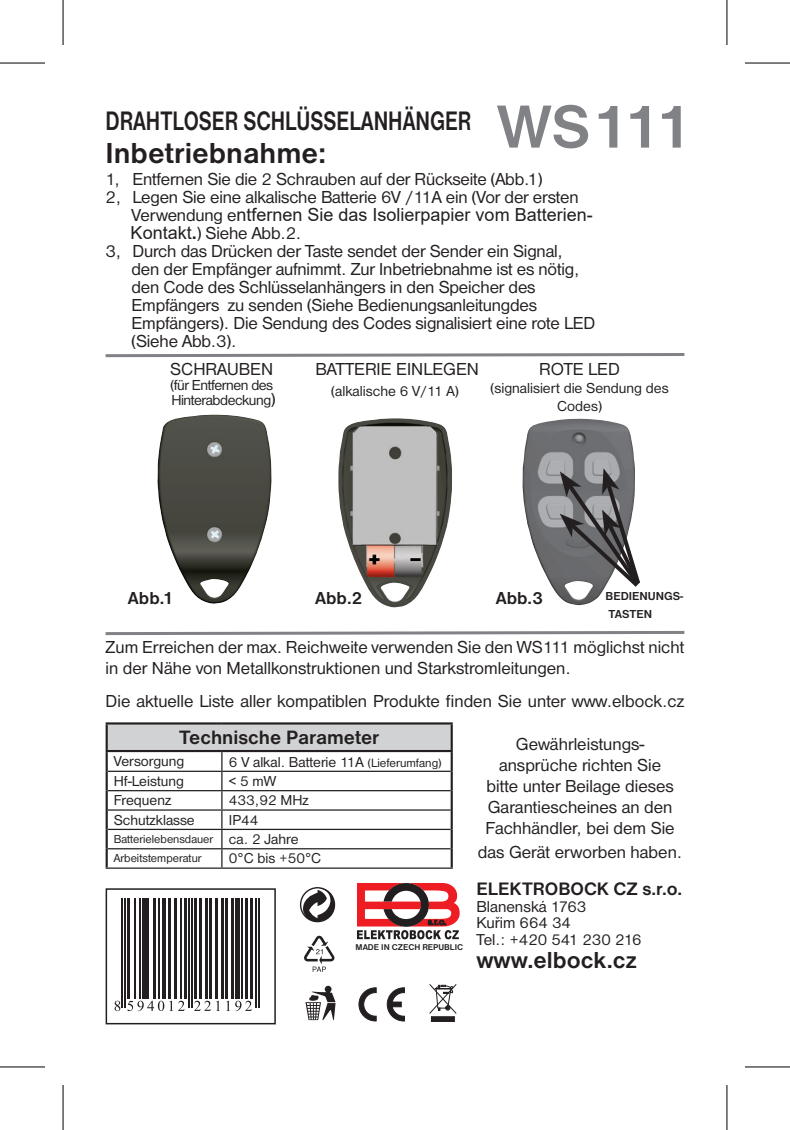
<style>
.page{position:relative;width:790px;height:1130px;background:#fff}
.page>*{position:absolute;margin:0;border:0;box-sizing:border-box;transform-origin:0 0}
.t1{font:700 63px "Nimbus Sans DOT";letter-spacing:-.06em;color:#808285}
.t2{font:700 30px "Nimbus Sans DOT";color:#231f20}
.t3{font:700 27.6px "Nimbus Sans DOT";color:#231f20;scale:.76 1}
.t4{font:700 24px "Nimbus Sans DOT";color:#231f20}
.t5{font:700 20.1px "Nimbus Sans DOT";color:#231f20}
.t6{font:700 18.6px "Nimbus Sans DOT";color:#231f20}
.t7{font:18px/21px "Nimbus Sans DOT";letter-spacing:-.01em;color:#231f20}
.t8{font:18px "Arial";color:#231f20}
.t9{font:700 18px "Nimbus Sans DOT";color:#231f20}
.t10{font:16.5px/16.5px "Nimbus Sans DOT";color:#231f20}
.t11{font:15px/18px "Nimbus Sans DOT";color:#231f20;text-align:center}
.t12{font:15px/15px "Nimbus Sans DOT";letter-spacing:-.03em;color:#231f20}
.t13{font:12px/19.5px "Nimbus Sans DOT";color:#231f20}
.t14{font:700 12px/18px "Nimbus Sans DOT";color:#231f20}
.t15{font:700 8.7px "Nimbus Sans DOT";color:#231f20}
.s1{font-family:"Nimbus Sans DOT"}
.s2{font-family:"Arial"}
.s3{font-family:"Arial";font-weight:700}
.s4{font-size:18px}
.s5{font-size:12.6px}
.s6{font-size:15px}
</style>
<div class="page">
<svg style="left:359px;top:987px;width:17px;height:34px"></svg>
<svg style="left:387px;top:987px;width:17px;height:34px"></svg>
<hr style="left:389px;top:1002px;width:12px;height:4px;background:#231f20">
<svg style="left:300px;top:887px;width:35px;height:35px"></svg>
<svg style="left:305px;top:985px;width:30px;height:35px"></svg>
<svg style="left:304px;top:935px;width:30px;height:36px"></svg>
<div style="left:431px;top:1016px;width:23px;height:5px;background:#231f20"></div>
<div style="left:431px;top:1016px;width:23px;height:5px;border:1px solid #231f20"></div>
<svg style="left:429px;top:984px;width:28px;height:30px"></svg>
<svg style="left:117px;top:898px;width:143px;height:114px"></svg>
<hr style="left:121px;top:898px;width:2px;height:109px;background:#231f20">
<hr style="left:124px;top:898px;width:1px;height:109px;background:#231f20">
<hr style="left:127px;top:898px;width:3px;height:101px;background:#231f20">
<hr style="left:135px;top:898px;width:1px;height:101px;background:#231f20">
<hr style="left:139px;top:898px;width:1px;height:101px;background:#231f20">
<hr style="left:142px;top:898px;width:4px;height:101px;background:#231f20">
<hr style="left:148px;top:898px;width:1px;height:101px;background:#231f20">
<hr style="left:154px;top:898px;width:2px;height:101px;background:#231f20">
<hr style="left:158px;top:898px;width:1px;height:101px;background:#231f20">
<hr style="left:162px;top:898px;width:4px;height:101px;background:#231f20">
<hr style="left:168px;top:898px;width:3px;height:101px;background:#231f20">
<hr style="left:174px;top:898px;width:3px;height:101px;background:#231f20">
<hr style="left:180px;top:898px;width:1px;height:101px;background:#231f20">
<hr style="left:184px;top:898px;width:3px;height:101px;background:#231f20">
<hr style="left:189px;top:898px;width:1px;height:109px;background:#231f20">
<hr style="left:191px;top:898px;width:2px;height:109px;background:#231f20">
<hr style="left:194px;top:898px;width:3px;height:101px;background:#231f20">
<hr style="left:199px;top:898px;width:2px;height:101px;background:#231f20">
<hr style="left:205px;top:898px;width:2px;height:101px;background:#231f20">
<hr style="left:209px;top:898px;width:3px;height:101px;background:#231f20">
<hr style="left:215px;top:898px;width:2px;height:101px;background:#231f20">
<hr style="left:221px;top:898px;width:2px;height:101px;background:#231f20">
<hr style="left:225px;top:898px;width:3px;height:101px;background:#231f20">
<hr style="left:231px;top:898px;width:2px;height:101px;background:#231f20">
<hr style="left:235px;top:898px;width:4px;height:101px;background:#231f20">
<hr style="left:241px;top:898px;width:1px;height:101px;background:#231f20">
<hr style="left:245px;top:898px;width:3px;height:101px;background:#231f20">
<hr style="left:250px;top:898px;width:2px;height:101px;background:#231f20">
<hr style="left:256px;top:898px;width:1px;height:109px;background:#231f20">
<hr style="left:259px;top:898px;width:1px;height:109px;background:#231f20">
<svg style="left:114px;top:1000px;width:6px;height:11px"></svg>
<svg style="left:127px;top:1000px;width:57px;height:11px"></svg>
<svg style="left:194px;top:1000px;width:26px;height:10px"></svg>
<svg style="left:226px;top:1000px;width:26px;height:11px"></svg>
<div style="left:106px;top:888px;width:170px;height:136px;border:2px solid #231f20"></div>
<svg style="left:357px;top:883px;width:102px;height:56px"></svg>
<div style="left:107px;top:723px;width:344px;height:28px;background:#d1d2d4"></div>
<svg style="left:108px;top:752px;width:342px;height:115px"></svg>
<hr style="left:108px;top:770px;width:114px;height:2px;background:#231f20">
<hr style="left:222px;top:770px;width:228px;height:2px;background:#231f20">
<hr style="left:108px;top:790px;width:114px;height:1px;background:#231f20">
<hr style="left:222px;top:790px;width:228px;height:1px;background:#231f20">
<hr style="left:108px;top:809px;width:114px;height:1px;background:#231f20">
<hr style="left:222px;top:809px;width:228px;height:1px;background:#231f20">
<hr style="left:108px;top:828px;width:114px;height:2px;background:#231f20">
<hr style="left:222px;top:828px;width:228px;height:2px;background:#231f20">
<hr style="left:108px;top:848px;width:114px;height:1px;background:#231f20">
<hr style="left:222px;top:848px;width:228px;height:1px;background:#231f20">
<svg style="left:221px;top:752px;width:1px;height:115px"></svg>
<hr style="left:106px;top:867px;width:116px;height:1px;background:#231f20">
<hr style="left:222px;top:867px;width:230px;height:1px;background:#231f20">
<svg style="left:106px;top:752px;width:2px;height:38px"></svg>
<svg style="left:450px;top:752px;width:2px;height:38px"></svg>
<hr style="left:106px;top:790px;width:2px;height:20px;background:#231f20">
<hr style="left:450px;top:790px;width:2px;height:20px;background:#231f20">
<svg style="left:106px;top:810px;width:2px;height:57px"></svg>
<svg style="left:450px;top:810px;width:2px;height:57px"></svg>
<hr style="left:106px;top:722px;width:116px;height:2px;background:#231f20">
<hr style="left:106px;top:724px;width:2px;height:26px;background:#231f20">
<hr style="left:222px;top:722px;width:230px;height:2px;background:#231f20">
<hr style="left:450px;top:724px;width:2px;height:26px;background:#231f20">
<hr style="left:106px;top:750px;width:116px;height:2px;background:#231f20">
<hr style="left:222px;top:750px;width:230px;height:2px;background:#231f20">
<svg style="left:105px;top:353px;width:580px;height:5px"></svg>
<svg style="left:105px;top:631px;width:580px;height:5px"></svg>
<img style="left:157px;top:414px;width:114px;height:190px">
<img style="left:338px;top:418px;width:114px;height:190px">
<img style="left:522px;top:419px;width:113px;height:186px">
<svg style="left:559px;top:468px;width:81px;height:123px;background:#7d7c7f"></svg>
<svg style="left:727px;top:0;width:1px;height:45px"></svg>
<svg style="left:727px;top:1085px;width:1px;height:44px"></svg>
<hr style="left:0;top:62px;width:45px;height:2px;background:#000">
<hr style="left:744px;top:62px;width:45px;height:2px;background:#000">
<hr style="left:0;top:1066px;width:45px;height:1px;background:#000">
<hr style="left:744px;top:1066px;width:45px;height:1px;background:#000">
<hr style="left:62px;top:0;width:2px;height:45px;background:#000">
<hr style="left:62px;top:1084px;width:2px;height:45px;background:#000">
<hr style="left:726px;top:0;width:1px;height:45px;background:#000">
<hr style="left:726px;top:1084px;width:1px;height:45px;background:#000">
<h3 class="t3" style="left:106px;top:105px;width:482px">DRAHTLOSER SCHLÜSSELANHÄNGER</h3>
<h2 class="t2" style="left:106px;top:136px;width:222px">Inbetriebnahme:</h2>
<h1 class="t1" style="left:497px;top:91px;width:197px">WS111</h1>
<p class="t7" style="left:106px;top:170px;width:474px;line-height:18px">1, Entfernen Sie die 2 Schrauben auf der Rückseite (Abb.1)<br>2, Legen Sie eine alkalische Batterie 6V /11A ein (Vor der ersten</p>
<p class="t8" style="left:131px;top:202px;width:462px"><span class="s1">Verwendung e</span>ntfernen Sie das Isolierpapier vom Batterien-</p>
<p class="t7" style="left:131px;top:222px;width:172px"><span class="s2">Kontakt</span><span class="s3">.</span>) Siehe Abb.2.</p>
<p class="t7" style="left:106px;top:240px;width:459px">3, Durch das Drücken der Taste sendet der Sender ein Signal,</p>
<p class="t7" style="left:131px;top:258px;width:449px">den der Empfänger aufnimmt. Zur Inbetriebnahme ist es nötig,</p>
<p class="t7" style="left:131px;top:276px;width:405px">den Code des Schlüsselanhängers in den Speicher des</p>
<p class="t7" style="left:131px;top:294px;width:407px">Empfängers zu senden (Siehe Bedienungsanleitungdes</p>
<p class="t7" style="left:131px;top:312px;width:465px">Empfängers). Die Sendung des Codes signalisiert eine rote LED</p>
<p class="t7" style="left:131px;top:330px;width:106px">(Siehe Abb.3).</p>
<p class="t7" style="left:170px;top:359px;width:104px">SCHRAUBEN</p>
<p class="t12" style="left:170px;top:377px;width:107px">(für Entfernen des<br>Hinterabdeckung<span class="s4">)</span></p>
<p class="t7" style="left:315px;top:359px;width:165px">BATTERIE EINLEGEN</p>
<p class="t11" style="left:331px;top:382px;width:129px">(alkalische 6 V/11 A)</p>
<p class="t7" style="left:539px;top:359px;width:82px">ROTE LED</p>
<p class="t11" style="left:490px;top:379px;width:179px">(signalisiert die Sendung des<br>Codes)</p>
<p class="t9" style="left:128px;top:587px;width:47px">Abb.1</p>
<p class="t9" style="left:315px;top:587px;width:49px">Abb.2</p>
<p class="t9" style="left:495px;top:587px;width:49px">Abb.3</p>
<p class="t14" style="left:605px;top:586px;width:79px">BEDIENUNGS-<br>TASTEN</p>
<p class="t7" style="left:106px;top:637px;width:580px">Zum Erreichen der max. Reichweite verwenden Sie den WS111 möglichst nicht in der Nähe von Metallkonstruktionen und Starkstromleitungen.</p>
<p class="t7" style="left:106px;top:690px;width:580px">Die aktuelle Liste aller kompatiblen Produkte finden Sie unter www.elbock.cz</p>
<p class="t5" style="left:179px;top:726px;width:202px">Technische Parameter</p>
<p class="t11" style="left:114px;top:752px;width:72px">Versorgung</p>
<p class="t11" style="left:229px;top:752px;width:214px">6 V alkal. Batterie 11A <span class="s5">(Lieferumfang)</span></p>
<p class="t11" style="left:114px;top:772px;width:72px">Hf-Leistung</p>
<p class="t11" style="left:229px;top:772px;width:49px">&lt; 5 mW</p>
<p class="t11" style="left:114px;top:791px;width:59px">Frequenz</p>
<p class="t11" style="left:229px;top:791px;width:81px">433,92 MHz</p>
<p class="t11" style="left:114px;top:811px;width:82px">Schutzklasse</p>
<p class="t11" style="left:229px;top:811px;width:31px">IP44</p>
<p class="t13" style="left:114px;top:829px;width:186px">Batterielebensdauer <span class="s6">ca. 2 Jahre<br></span>Arbeitstemperatur</p>
<p class="t11" style="left:229px;top:849px;width:94px">0°C bis +50°C</p>
<p class="t15" style="left:355px;top:942px;width:109px">MADE IN CZECH REPUBLIC</p>
<p class="t7" style="left:485px;top:734px;width:191px;text-align:center">Gewährleistungs&shy;ansprüche richten Sie bitte unter Beilage dieses<br>Garantiescheines an den<br>Fachhändler, bei dem Sie</p>
<p class="t7" style="left:478px;top:842px;width:206px">das Gerät erworben haben.</p>
<p class="t6" style="left:476px;top:878px;width:207px">ELEKTROBOCK CZ s.r.o.</p>
<p class="t10" style="left:476px;top:898px;width:167px">Blanenská 1763<br>Kuřim 664 34<br>Tel.: +420 541 230 216</p>
<h3 class="t4" style="left:476px;top:946px;width:162px">www.elbock.cz</h3>
</div>
